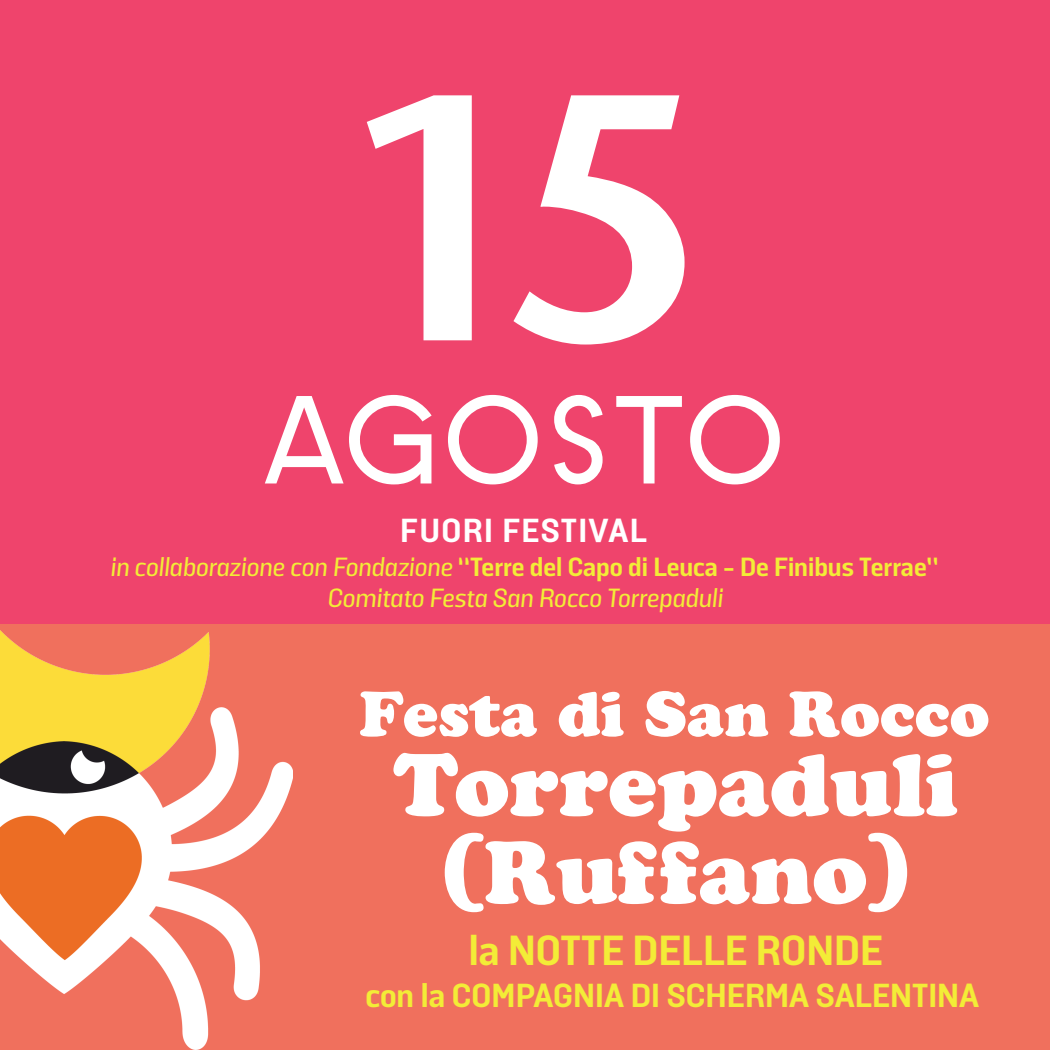
<style>
.page{position:relative;width:1050px;height:1050px;background:#ef446c}
.page>*{position:absolute;margin:0;border:0;box-sizing:border-box;transform-origin:0 0}
.t1{font:350px "Stone Sans Sem ITCTT Semi";color:#fff}
.t2{font:131.25px "SF New Republic";color:#fff}
.t3{font:87.5px "Cooper Black Std";color:#fff}
.t4{font:63px "Cooper Black Std";color:#fff}
.t5{font:800 42px "Solido";color:#f3ec37}
.t6{font:800 33.25px "Solido";color:#f3ec37}
.t7{font:800 33.25px "Solido";letter-spacing:.04em;color:#fff}
.t8{font:italic 500 26.25px/30.8px "Solido";color:#f3ec37;text-align:center}
.s1{font-weight:800;font-style:normal}
</style>
<div class="page">
<div style="left:0;top:625px;width:1050px;height:425px;background:#f0705d"></div>
<img style="left:0;top:624px;width:292px;height:426px">
<h1 class="t1" style="left:336px;top:-75px;width:379px">15</h1>
<h2 class="t2" style="left:265px;top:370px;width:522px">AGOSTO</h2>
<p class="t7" style="left:400px;top:512px;width:248px">FUORI FESTIVAL</p>
<p class="t8" style="left:110px;top:553px;width:830px">in collaborazione con Fondazione <span class="s1">“Terre del Capo di Leuca - De Finibus Terrae”<br></span>Comitato Festa San Rocco Torrepaduli</p>
<h3 class="t4" style="left:359px;top:676px;width:632px">Festa di San Rocco</h3>
<h3 class="t3" style="left:393px;top:732px;width:566px">Torrepaduli</h3>
<h3 class="t3" style="left:439px;top:820px;width:476px">(Ruffano)</h3>
<h3 class="t5" style="left:469px;top:926px;width:415px">la NOTTE DELLE RONDE</h3>
<p class="t6" style="left:365px;top:976px;width:615px">con la COMPAGNIA DI SCHERMA SALENTINA</p>
</div>
